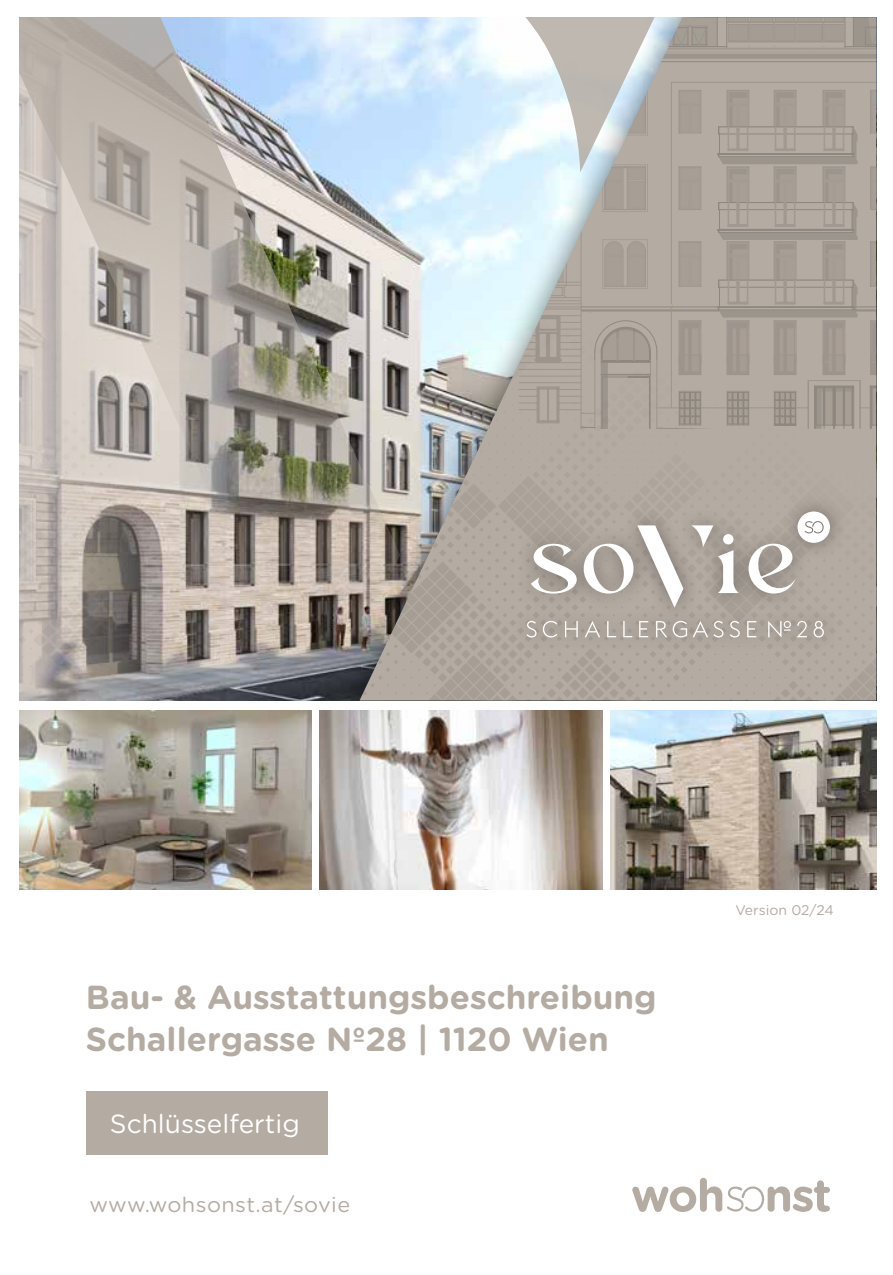
<style>
.page{position:relative;width:893px;height:1275px;background:#fff}
.page>*{position:absolute;margin:0;border:0;box-sizing:border-box;transform-origin:0 0}
.t1{font:700 33.25px/42px "Gotham Rounded";color:#b4aba2}
.t2{font:26.25px "Gotham Rounded";color:#fff}
.t3{font:21px "Gotham Rounded";letter-spacing:.02em;color:#b4aba2}
.t4{font:14px "Gotham Rounded";color:#b4aba2}
</style>
<div class="page">
<div style="left:86px;top:1091px;width:241px;height:64px;background:#b4aba2"></div>
<svg style="left:632px;top:1178px;width:198px;height:34px"></svg>
<img style="left:611px;top:710px;width:265px;height:179px">
<img style="left:19px;top:710px;width:293px;height:179px">
<img style="left:320px;top:710px;width:283px;height:179px">
<hr style="left:892px;top:17px;width:1px;height:31px;background:#010202">
<hr style="left:892px;top:82px;width:1px;height:225px;background:#676767">
<svg style="left:892px;top:26px;width:1px;height:21px"></svg>
<svg style="left:892px;top:293px;width:1px;height:13px"></svg>
<hr style="left:892px;top:307px;width:1px;height:101px;background:#676767">
<svg style="left:892px;top:147px;width:1px;height:140px"></svg>
<svg style="left:892px;top:91px;width:1px;height:42px"></svg>
<svg style="left:892px;top:312px;width:1px;height:96px"></svg>
<svg style="left:686px;top:17px;width:191px;height:684px;background:#ada59c"></svg>
<svg style="left:569px;top:17px;width:117px;height:684px;background:#b4aea8"></svg>
<img style="left:19px;top:17px;width:550px;height:684px">
<p class="t1" style="left:86px;top:975px;width:572px">Bau- &amp; Ausstattungsbeschreibung<br>Schallergasse Nº28 | 1120 Wien</p>
<p class="t2" style="left:110px;top:1105px;width:191px">Schlüsselfertig</p>
<p class="t3" style="left:89px;top:1190px;width:262px">www.wohsonst.at/sovie</p>
<p class="t4" style="left:735px;top:900px;width:100px">Version 02/24</p>
</div>
